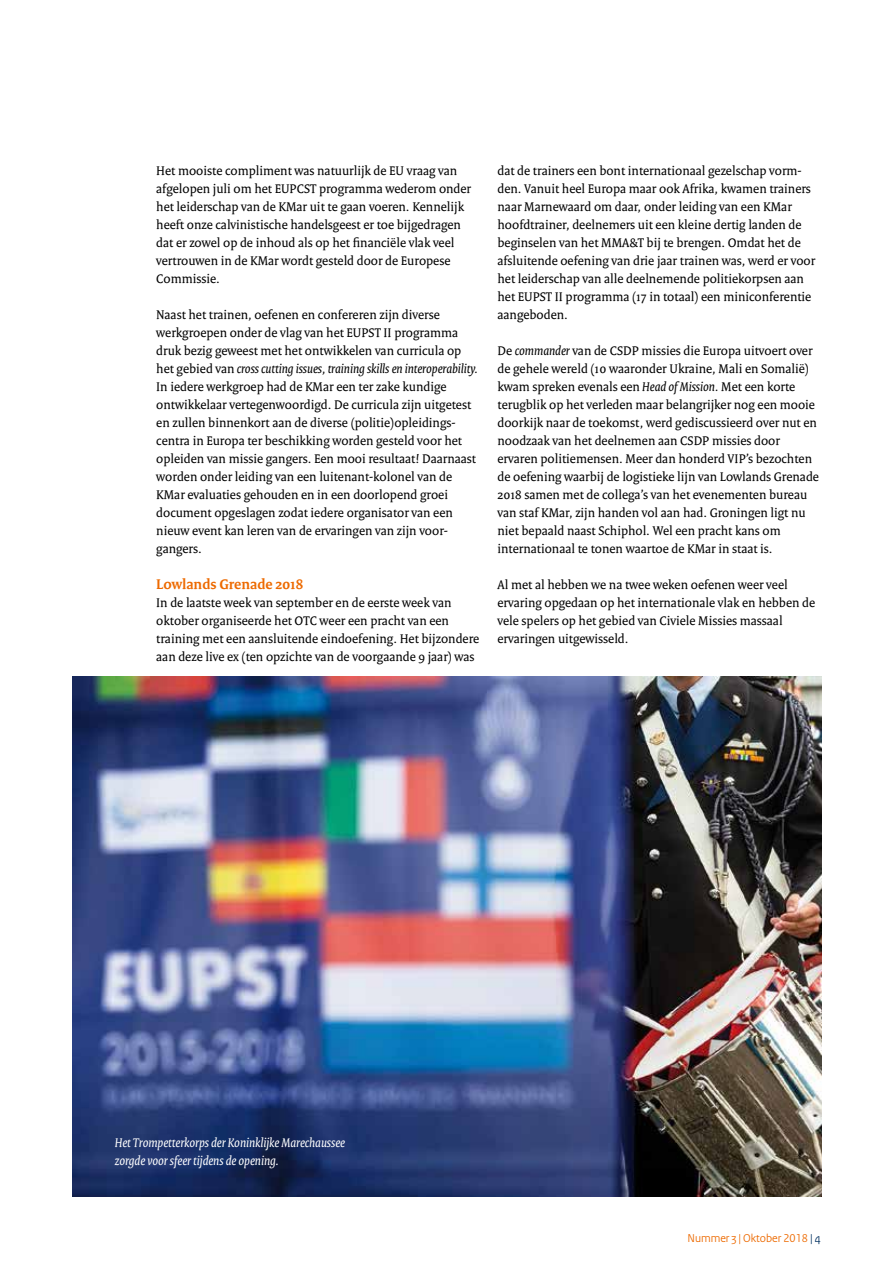
<style>
.page{position:relative;width:893px;height:1263px;background:#fff}
.page>*{position:absolute;margin:0;border:0;box-sizing:border-box;transform-origin:0 0}
.t1{font:700 15px "Rijksoverheid Serif";color:#ed6a00}
.t2{font:13.5px/18px "Rijksoverheid Serif";color:#000}
.t3{font:italic 13.5px/18px "Rijksoverheid Serif";color:#fff}
.t4{font:12px "Rijksoverheid Sans Heading";color:#ed6a00}
.s1{font-style:italic}
.s2{color:#003060}
</style>
<div class="page">
<img style="left:72px;top:676px;width:749px;height:520px">
<p class="t2" style="left:156px;top:162px;width:316px">Het mooiste compliment was natuurlijk de EU vraag van afgelopen juli om het EUPCST programma wederom onder het leiderschap van de KMar uit te gaan voeren. Kennelijk heeft onze calvinistische handelsgeest er toe bijgedragen dat er zowel op de inhoud als op het financiële vlak veel vertrouwen in de KMar wordt gesteld door de Europese Commissie.</p>
<p class="t2" style="left:156px;top:306px;width:323px">Naast het trainen, oefenen en confereren zijn diverse werkgroepen onder de vlag van het EUPST II programma druk bezig geweest met het ontwikkelen van curricula op het gebied van <span class="s1">cross cutting issues, training skills en interoperability.<br></span>In iedere werkgroep had de KMar een ter zake kundige ontwikkelaar vertegenwoordigd. De curricula zijn uitgetest en zullen binnenkort aan de diverse (politie)opleidings&shy;centra in Europa ter beschikking worden gesteld voor het opleiden van missie gangers. Een mooi resultaat! Daarnaast worden onder leiding van een luitenant-kolonel van de KMar evaluaties gehouden en in een doorlopend groei document opgeslagen zodat iedere organisator van een nieuw event kan leren van de ervaringen van zijn voor&shy;gangers.</p>
<p class="t1" style="left:156px;top:575px;width:148px">Lowlands Grenade 2018</p>
<p class="t2" style="left:156px;top:594px;width:325px">In de laatste week van september en de eerste week van oktober organiseerde het OTC weer een pracht van een training met een aansluitende eindoefening. Het bijzondere aan deze live ex (ten opzichte van de voorgaande 9 jaar) was</p>
<p class="t2" style="left:497px;top:162px;width:319px">dat de trainers een bont internationaal gezelschap vorm&shy;den. Vanuit heel Europa maar ook Afrika, kwamen trainers naar Marnewaard om daar, onder leiding van een KMar hoofdtrainer, deelnemers uit een kleine dertig landen de beginselen van het MMA&amp;T bij te brengen. Omdat het de afsluitende oefening van drie jaar trainen was, werd er voor het leiderschap van alle deelnemende politiekorpsen aan het EUPST II programma (17 in totaal) een miniconferentie aangeboden.</p>
<p class="t2" style="left:497px;top:342px;width:323px">De <span class="s1">commander</span> van de CSDP missies die Europa uitvoert over de gehele wereld (10 waaronder Ukraine, Mali en Somalië) kwam spreken evenals een <span class="s1">Head of Mission.</span> Met een korte terugblik op het verleden maar belangrijker nog een mooie doorkijk naar de toekomst, werd gediscussieerd over nut en noodzaak van het deelnemen aan CSDP missies door ervaren politiemensen. Meer dan honderd VIP’s bezochten de oefening waarbij de logistieke lijn van Lowlands Grenade 2018 samen met de collega’s van het evenementen bureau van staf KMar, zijn handen vol aan had. Groningen ligt nu niet bepaald naast Schiphol. Wel een pracht kans om internationaal te tonen waartoe de KMar in staat is.</p>
<p class="t2" style="left:497px;top:576px;width:319px">Al met al hebben we na twee weken oefenen weer veel ervaring opgedaan op het internationale vlak en hebben de vele spelers op het gebied van Civiele Missies massaal ervaringen uitgewisseld.</p>
<p class="t3" style="left:115px;top:1134px;width:232px">Het Trompetterkorps der Koninklijke Marechaussee zorgde voor sfeer tijdens de opening.</p>
<p class="t4" style="left:687px;top:1231px;width:135px">Nummer 3 | Oktober 2018 <span class="s2">| 4</span></p>
</div>
